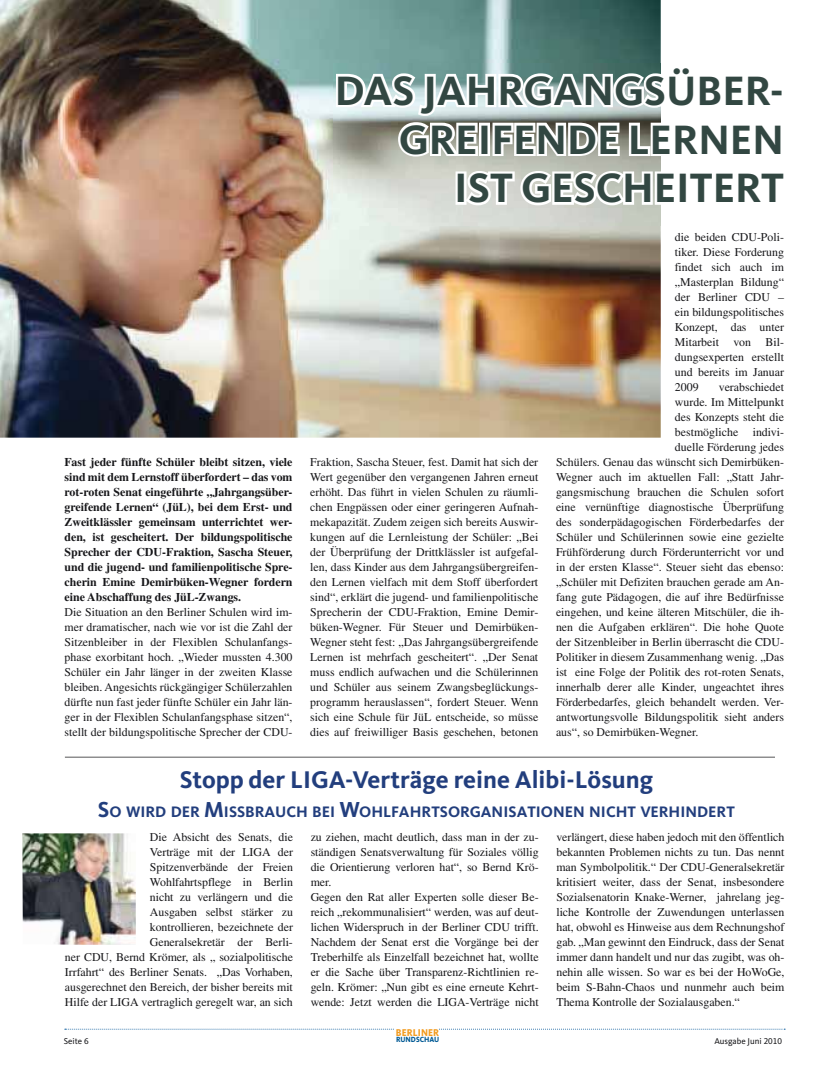
<style>
.page{position:relative;width:833px;height:1071px;background:#fff}
.page>*{position:absolute;margin:0;border:0;box-sizing:border-box;transform-origin:0 0}
.t1{font:700 42.5px/48.8px "CDU Kievit Tab";color:#324742;text-align:right}
.t2{font:700 25px "CDU Kievit Tab";color:#223e7d}
.t3{font:700 15.75px "CDU Kievit Tab";color:#223e7d}
.t4{font:11.88px/15px "Times LT Std";color:#161619;text-align:justify}
.t5{font:700 11.88px/15px "Times LT Std";color:#161619;text-align:justify}
.t6{font:800 10.25px "CDU Kievit";letter-spacing:.01em;color:#f29b1f;scale:.91 1}
.t7{font:8.75px "CDU Kievit Tab";color:#161619}
.t8{font:800 7.75px "CDU Kievit";color:#005a95;scale:.91 1}
.s1{font-size:22.5px}
</style>
<div class="page">
<svg style="left:65px;top:1028px;width:720px;height:1px"></svg>
<div style="left:394px;top:1028px;width:45px;height:17px;background:#fff"></div>
<img style="left:0;top:0;width:661px;height:437px">
<img style="left:334px;top:160px;width:327px;height:65px">
<svg style="left:333px;top:44px;width:328px;height:116px"></svg>
<svg style="left:453px;top:167px;width:208px;height:42px"></svg>
<hr style="left:65px;top:756px;width:710px;height:1px;background:#565658">
<img style="left:22px;top:833px;width:114px;height:111px">
<p class="t5" style="left:64px;top:455px;width:229px">Fast jeder fünfte Schüler bleibt sitzen, viele sind mit dem Lernstoff überfordert – das vom rot-roten Senat eingeführte „Jahrgangsüber&shy;greifende Lernen“ (JüL), bei dem Erst- und Zweitklässler gemeinsam unterrichtet wer&shy;den, ist gescheitert. Der bildungspolitische Sprecher der CDU-Fraktion, Sascha Steuer, und die jugend- und familienpolitische Spre&shy;cherin Emine Demirbüken-Wegner fordern eine Abschaffung des JüL-Zwangs.</p>
<p class="t4" style="left:64px;top:605px;width:229px">Die Situation an den Berliner Schulen wird im&shy;mer dramatischer, nach wie vor ist die Zahl der Sitzenbleiber in der Flexiblen Schulanfangs&shy;phase exorbitant hoch. „Wieder mussten 4.300<br>Schüler ein Jahr länger in der zweiten Klasse bleiben. Angesichts rückgängiger Schülerzahlen dürfte nun fast jeder fünfte Schüler ein Jahr län&shy;ger in der Flexiblen Schulanfangsphase sitzen“, stellt der bildungspolitische Sprecher der CDU-</p>
<h1 class="t1" style="left:335px;top:70px;width:450px">DAS JAHRGANGSÜBER-<br>GREIFENDE LERNEN<br>IST GESCHEITERT</h1>
<p class="t4" style="left:310px;top:455px;width:229px">Fraktion, Sascha Steuer, fest. Damit hat sich der Wert gegenüber den vergangenen Jahren erneut erhöht. Das führt in vielen Schulen zu räumli&shy;chen Engpässen oder einer geringeren Aufnah&shy;mekapazität. Zudem zeigen sich bereits Auswir&shy;kungen auf die Lernleistung der Schüler: „Bei der Überprüfung der Drittklässler ist aufgefal&shy;len, dass Kinder aus dem Jahrgangsübergreifen&shy;den Lernen vielfach mit dem Stoff überfordert sind“, erklärt die jugend- und familienpolitische Sprecherin der CDU-Fraktion, Emine Demir&shy;büken-Wegner. Für Steuer und Demirbüken-Wegner steht fest: „Das Jahrgangsübergreifende Lernen ist mehrfach gescheitert“. „Der Senat muss endlich aufwachen und die Schülerinnen und Schüler aus seinem Zwangsbeglückungs&shy;programm herauslassen“, fordert Steuer. Wenn sich eine Schule für JüL entscheide, so müsse dies auf freiwilliger Basis geschehen, betonen</p>
<p class="t4" style="left:675px;top:230px;width:111px">die beiden CDU-Poli&shy;tiker. Diese Forderung findet sich auch im „Masterplan Bildung“ der Berliner CDU – ein bildungspolitisches Konzept, das unter Mitarbeit von Bil&shy;dungsexperten erstellt und bereits im Januar 2009</p>
<p class="t4" style="left:719px;top:380px;width:67px">verabschiedet</p>
<p class="t4" style="left:675px;top:395px;width:111px">wurde. Im Mittelpunkt</p>
<p class="t4" style="left:675px;top:410px;width:111px">des Konzepts steht die</p>
<p class="t4" style="left:675px;top:425px;width:111px">bestmögliche indivi-</p>
<p class="t4" style="left:675px;top:440px;width:111px">duelle Förderung jedes</p>
<p class="t4" style="left:556px;top:455px;width:229px">Schülers. Genau das wünscht sich Demirbüken-</p>
<p class="t4" style="left:556px;top:470px;width:229px">Wegner auch im aktuellen Fall: „Statt Jahr-</p>
<p class="t4" style="left:556px;top:485px;width:229px">gangsmischung brauchen die Schulen sofort</p>
<p class="t4" style="left:556px;top:500px;width:229px">eine vernünftige diagnostische Überprüfung</p>
<p class="t4" style="left:556px;top:515px;width:229px">des sonderpädagogischen Förderbedarfes der</p>
<p class="t4" style="left:556px;top:530px;width:229px">Schüler und Schülerinnen sowie eine gezielte</p>
<p class="t4" style="left:556px;top:545px;width:229px">Frühförderung durch Förderunterricht vor und</p>
<p class="t4" style="left:556px;top:560px;width:229px">in der ersten Klasse“. Steuer sieht das ebenso:</p>
<p class="t4" style="left:556px;top:575px;width:229px">„Schüler mit Defiziten brauchen gerade am An-</p>
<p class="t4" style="left:556px;top:590px;width:229px">fang gute Pädagogen, die auf ihre Bedürfnisse</p>
<p class="t4" style="left:556px;top:605px;width:229px">eingehen, und keine älteren Mitschüler, die ih-</p>
<p class="t4" style="left:556px;top:620px;width:229px">nen die Aufgaben erklären“. Die hohe Quote</p>
<p class="t4" style="left:556px;top:635px;width:229px">der Sitzenbleiber in Berlin überrascht die CDU-</p>
<p class="t4" style="left:556px;top:650px;width:229px">Politiker in diesem Zusammenhang wenig. „Das</p>
<p class="t4" style="left:556px;top:665px;width:229px">ist eine Folge der Politik des rot-roten Senats,</p>
<p class="t4" style="left:556px;top:680px;width:229px">innerhalb derer alle Kinder, ungeachtet ihres</p>
<p class="t4" style="left:556px;top:695px;width:229px">Förderbedarfes, gleich behandelt werden. Ver-</p>
<p class="t4" style="left:556px;top:710px;width:229px">antwortungsvolle Bildungspolitik sieht anders</p>
<p class="t4" style="left:556px;top:725px;width:144px">aus“, so Demirbüken-Wegner.</p>
<h2 class="t2" style="left:180px;top:769px;width:475px">Stopp der LIGA-Verträge reine Alibi-Lösung</h2>
<h3 class="t3" style="left:98px;top:801px;width:639px"><span class="s1">S</span>O WIRD DER <span class="s1">M</span>ISSBRAUCH BEI <span class="s1">W</span>OHLFAHRTSORGANISATIONEN NICHT VERHINDERT</h3>
<p class="t4" style="left:65px;top:830px;width:229px;text-align:right">Die Absicht des Senats, die<br>Verträge mit der LIGA der<br>Spitzenverbände der Freien<br>Wohlfahrtspflege in Berlin<br>nicht zu verlängern und die<br>Ausgaben selbst stärker zu<br>kontrollieren, bezeichnete der<br>Generalsekretär der Berli-<br>ner CDU, Bernd Krömer, als „ sozialpolitische Irrfahrt“ des Berliner Senats. „Das Vorhaben, ausgerechnet den Bereich, der bisher bereits mit Hilfe der LIGA vertraglich geregelt war, an sich</p>
<p class="t4" style="left:311px;top:830px;width:230px;text-align:left">zu ziehen, macht deutlich, dass man in der zu&shy;ständigen Senatsverwaltung für Soziales völlig die Orientierung verloren hat“, so Bernd Krö&shy;mer.<br>Gegen den Rat aller Experten solle dieser Be&shy;reich „rekommunalisiert“ werden, was auf deut&shy;lichen Widerspruch in der Berliner CDU trifft.<br>Nachdem der Senat erst die Vorgänge bei der Treberhilfe als Einzelfall bezeichnet hat, wollte er die Sache über Transparenz-Richtlinien re&shy;geln. Krömer: „Nun gibt es eine erneute Kehrt&shy;wende: Jetzt werden die LIGA-Verträge nicht</p>
<p class="t4" style="left:556px;top:830px;width:230px">verlängert, diese haben jedoch mit den öffentlich bekannten Problemen nichts zu tun. Das nennt man Symbolpolitik.“ Der CDU-Generalsekretär kritisiert weiter, dass der Senat, insbesondere Sozialsenatorin Knake-Werner, jahrelang jeg&shy;liche Kontrolle der Zuwendungen unterlassen hat, obwohl es Hinweise aus dem Rechnungshof gab. „Man gewinnt den Eindruck, dass der Senat immer dann handelt und nur das zugibt, was oh&shy;nehin alle wissen. So war es bei der HoWoGe, beim S-Bahn-Chaos und nunmehr auch beim Thema Kontrolle der Sozialausgaben.“</p>
<p class="t6" style="left:396px;top:1028px;width:49px">BERLINER</p>
<p class="t8" style="left:396px;top:1036px;width:49px">RUNDSCHAU</p>
<p class="t7" style="left:64px;top:1036px;width:26px">Seite 6</p>
<p class="t7" style="left:714px;top:1036px;width:69px">Ausgabe Juni 2010</p>
</div>
